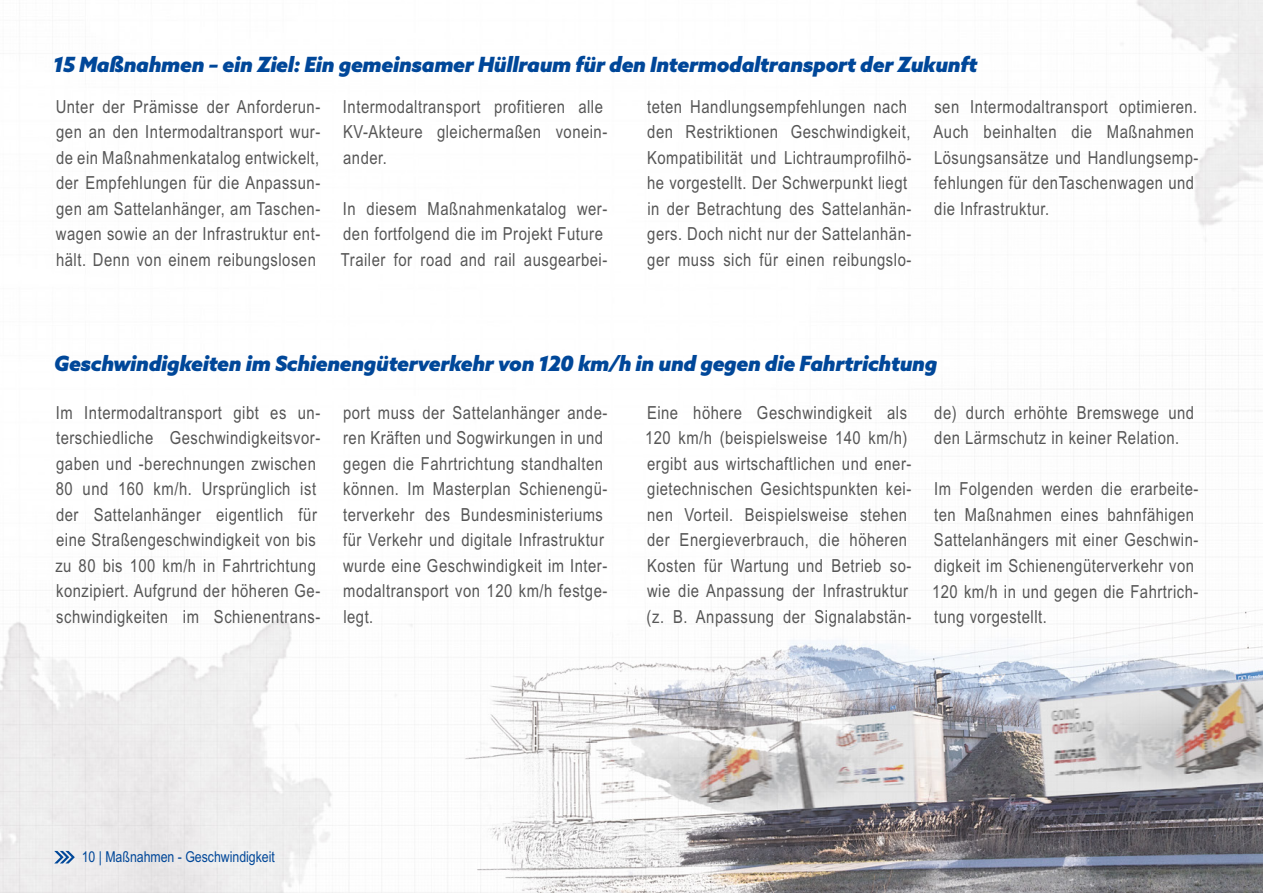
<style>
.page{position:relative;width:1263px;height:893px;background:#fff}
.page>*{position:absolute;margin:0;border:0;box-sizing:border-box;transform-origin:0 0}
.t1{font:italic 900 21px "Azo Sans";letter-spacing:-.02em;color:#004799}
.t2{font:18px/25.5px "Arial Narrow CE";letter-spacing:.03em;color:#565656}
.t3{font:15px "Arial Narrow CE";color:#004799}
</style>
<div class="page">
<img style="left:0;top:0;width:1263px;height:893px">
<svg style="left:54px;top:851px;width:21px;height:12px"></svg>
<p class="t1" style="left:53px;top:51px;width:926px">15 Maßnahmen – ein Ziel: Ein gemeinsamer Hüllraum für den Intermodaltransport der Zukunft</p>
<p class="t2" style="left:56px;top:94px;width:266px;text-align:justify">Unter der Prämisse der Anforderun&shy;gen an den Intermodaltransport wur&shy;de ein Maßnahmenkatalog entwickelt, der Empfehlungen für die Anpassun&shy;gen am Sattelanhänger, am Taschen&shy;wagen sowie an der Infrastruktur ent&shy;hält. Denn von einem reibungslosen</p>
<p class="t2" style="left:343px;top:94px;width:266px">Intermodaltransport profitieren alle<br>KV-Akteure gleichermaßen vonein&shy;ander.</p>
<p class="t2" style="left:341px;top:196px;width:268px">In diesem Maßnahmenkatalog wer&shy;den fortfolgend die im Projekt Future<br>Trailer for road and rail ausgearbei-</p>
<p class="t2" style="left:647px;top:94px;width:266px">teten Handlungsempfehlungen nach den Restriktionen Geschwindigkeit, Kompatibilität und Lichtraumprofilhö&shy;he vorgestellt. Der Schwerpunkt liegt in der Betrachtung des Sattelanhän&shy;gers. Doch nicht nur der Sattelanhän&shy;ger muss sich für einen reibungslo-</p>
<p class="t2" style="left:933px;top:94px;width:266px">sen Intermodaltransport optimieren.<br>Auch beinhalten die Maßnahmen<br>Lösungsansätze und Handlungsemp&shy;fehlungen für denTaschenwagen und die Infrastruktur.</p>
<p class="t1" style="left:54px;top:349px;width:885px">Geschwindigkeiten im Schienengüterverkehr von 120 km/h in und gegen die Fahrtrichtung</p>
<p class="t2" style="left:55px;top:400px;width:266px">Im Intermodaltransport gibt es un&shy;terschiedliche Geschwindigkeitsvor&shy;gaben und -berechnungen zwischen 80 und 160 km/h. Ursprünglich ist der Sattelanhänger eigentlich für eine Straßengeschwindigkeit von bis zu 80 bis 100 km/h in Fahrtrichtung konzipiert. Aufgrund der höheren Ge&shy;schwindigkeiten im Schienentrans-</p>
<p class="t2" style="left:343px;top:400px;width:266px">port muss der Sattelanhänger ande&shy;ren Kräften und Sogwirkungen in und gegen die Fahrtrichtung standhalten können. Im Masterplan Schienengü&shy;terverkehr des Bundesministeriums für Verkehr und digitale Infrastruktur wurde eine Geschwindigkeit im Inter&shy;modaltransport von 120 km/h festge&shy;legt.</p>
<p class="t2" style="left:645px;top:400px;width:268px">Eine höhere Geschwindigkeit als 120 km/h (beispielsweise 140 km/h) ergibt aus wirtschaftlichen und ener&shy;gietechnischen Gesichtspunkten kei&shy;nen Vorteil. Beispielsweise stehen der Energieverbrauch, die höheren Kosten für Wartung und Betrieb so&shy;wie die Anpassung der Infrastruktur (z. B. Anpassung der Signalabstän-</p>
<p class="t2" style="left:934px;top:400px;width:261px">de) durch erhöhte Bremswege und den Lärmschutz in keiner Relation.</p>
<p class="t2" style="left:932px;top:476px;width:268px">Im Folgenden werden die erarbeite&shy;ten Maßnahmen eines bahnfähigen Sattelanhängers mit einer Geschwin&shy;digkeit im Schienengüterverkehr von 120 km/h in und gegen die Fahrtrich&shy;tung vorgestellt.</p>
<p class="t3" style="left:82px;top:848px;width:195px">10 | Maßnahmen - Geschwindigkeit</p>
</div>
